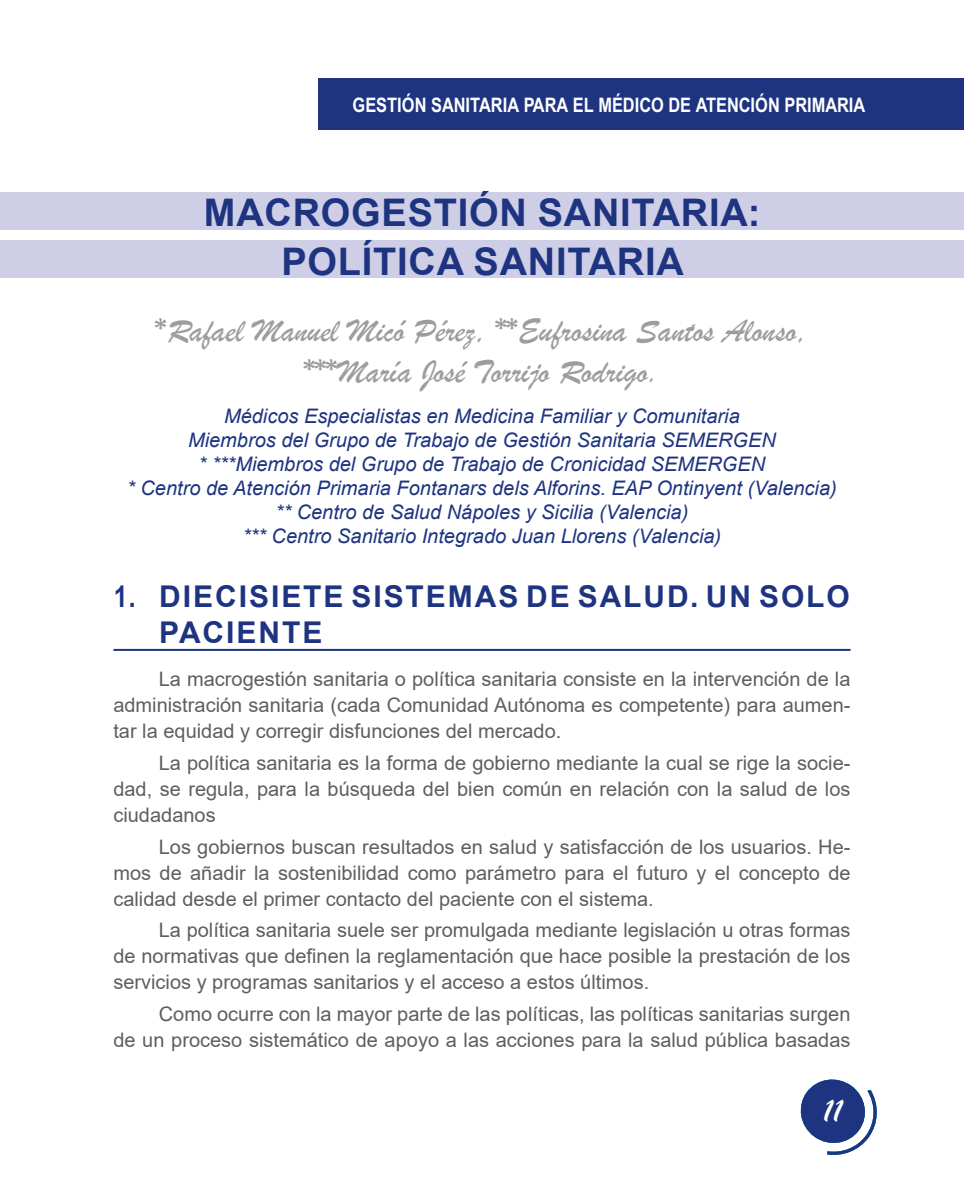
<style>
.page{position:relative;width:964px;height:1191px;background:#fff}
.page>*{position:absolute;margin:0;border:0;box-sizing:border-box;transform-origin:0 0}
.t1{font:700 38px/48.4px "Arial";letter-spacing:.02em;color:#1e3481;text-align:center}
.t2{font:36px "Brush Script";color:#fff}
.t3{font:34px/40.8px "Brush Script";color:#9f9d9c;text-align:center}
.t4{font:700 30px/36px "Arial";letter-spacing:.065em;color:#1e3481}
.t5{font:20px/26px "Arial";color:#5e5f5e;text-align:justify}
.t6{font:italic 20px/24px "Arial";color:#1e3481;text-align:center}
.t7{font:700 20px "Arial Narrow MT Std";color:#fff}
.s1{font-family:"Arial Narrow MT Std"}
</style>
<div class="page">
<div style="left:318px;top:79px;width:646px;height:51px;background:#1e3481"></div>
<hr style="left:0;top:46px;width:1px;height:117px;background:#1e3481">
<svg style="left:800px;top:1079px;width:77px;height:76px"></svg>
<div style="left:0;top:192px;width:964px;height:38px;background:#cecee6"></div>
<div style="left:0;top:240px;width:964px;height:38px;background:#cecee6"></div>
<hr style="left:113px;top:649px;width:737px;height:2px;background:#1e3481">
<p class="t7" style="left:352px;top:93px;width:514px">GESTIÓN SANITARIA PARA EL MÉDICO DE ATENCIÓN PRIMARIA</p>
<h1 class="t1" style="left:204px;top:189px;width:558px">MACROGESTIÓN SANITARIA:<br>POLÍTICA SANITARIA</h1>
<h3 class="t3" style="left:156px;top:311px;width:653px">*Rafael Manuel Micó Pérez, **Eufrosina Santos Alonso, ***María José Torrijo Rodrigo.</h3>
<p class="t6" style="left:127px;top:404px;width:711px">Médicos Especialistas en Medicina Familiar y Comunitaria<br>Miembros del Grupo de Trabajo de Gestión Sanitaria SEMERGEN<br>* ***Miembros del Grupo de Trabajo de Cronicidad SEMERGEN<br>* Centro de Atención Primaria Fontanars dels Alforins. EAP Ontinyent (Valencia) ** Centro de Salud Nápoles y Sicilia (Valencia)<br>*** Centro Sanitario Integrado Juan Llorens (Valencia)</p>
<h3 class="t4" style="left:159px;top:579px;width:692px;text-indent:-45px"><span class="s1">1.</span> DIECISIETE SISTEMAS DE SALUD. UN SOLO<br>PACIENTE</h3>
<p class="t5" style="left:113px;top:666px;width:738px;text-indent:45px">La macrogestión sanitaria o política sanitaria consiste en la intervención de la administración sanitaria (cada Comunidad Autónoma es competente) para aumen&shy;tar la equidad y corregir disfunciones del mercado.</p>
<p class="t5" style="left:113px;top:750px;width:738px;text-indent:45px">La política sanitaria es la forma de gobierno mediante la cual se rige la socie&shy;dad, se regula, para la búsqueda del bien común en relación con la salud de los ciudadanos</p>
<p class="t5" style="left:113px;top:833px;width:739px;text-indent:45px">Los gobiernos buscan resultados en salud y satisfacción de los usuarios. He&shy;mos de añadir la sostenibilidad como parámetro para el futuro y el concepto de calidad desde el primer contacto del paciente con el sistema.</p>
<p class="t5" style="left:113px;top:917px;width:738px;text-indent:45px">La política sanitaria suele ser promulgada mediante legislación u otras formas de normativas que definen la reglamentación que hace posible la prestación de los servicios y programas sanitarios y el acceso a estos últimos.</p>
<p class="t5" style="left:113px;top:1000px;width:738px;text-align:right">Como ocurre con la mayor parte de las políticas, las políticas sanitarias surgen<br>de un proceso sistemático de apoyo a las acciones para la salud pública basadas</p>
<h2 class="t2" style="left:823px;top:1089px;width:24px">91 1</h2>
</div>
